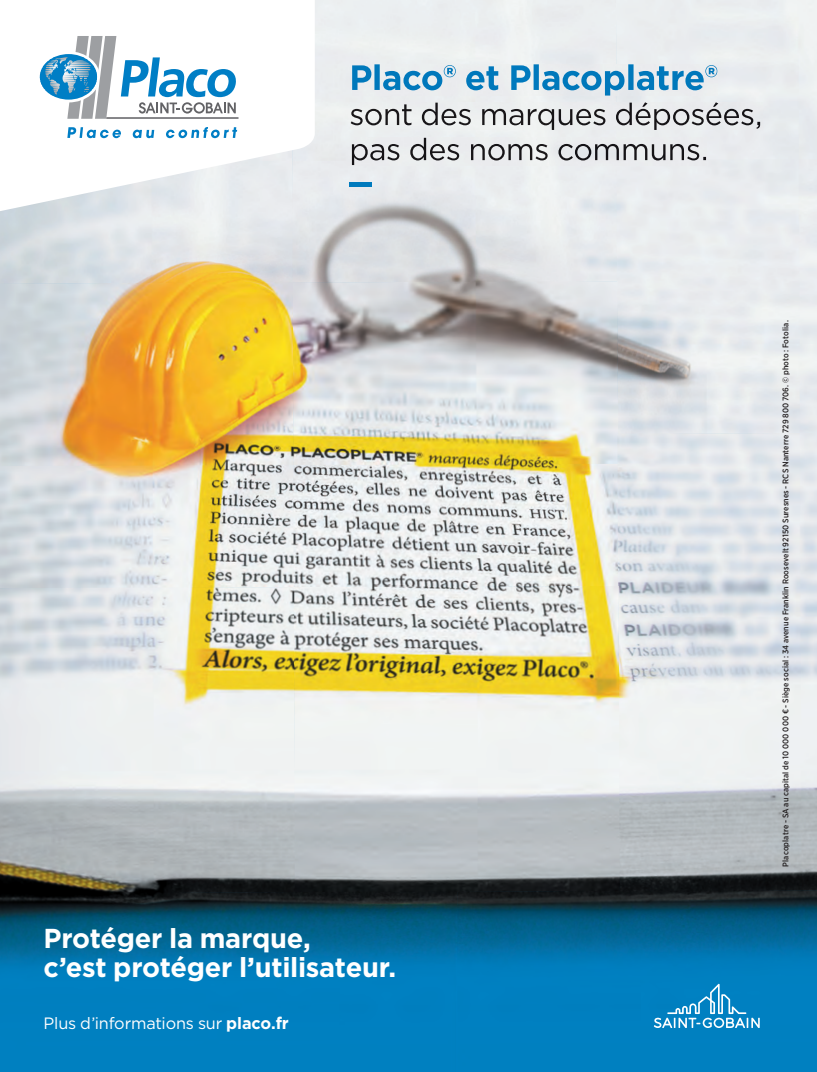
<style>
.page{position:relative;width:817px;height:1072px;background:#fff}
.page>*{position:absolute;margin:0;border:0;box-sizing:border-box;transform-origin:0 0}
.t1{font:700 27.3px/28.7px "Gotham";letter-spacing:-.015em;color:#fff}
.t2{font:16.35px "Gotham";letter-spacing:-.015em;color:#fff}
.t3{font:500 8.25px "Gotham Narrow";letter-spacing:.015em;color:#231f20}
.s1{font-weight:700}
.s2{font-weight:700;font-size:16.8px}
</style>
<div class="page">
<img style="left:0;top:218px;width:291px;height:64px">
<img style="left:291px;top:0;width:324px;height:282px">
<img style="left:615px;top:0;width:201px;height:433px">
<img style="left:0;top:282px;width:292px;height:608px">
<img style="left:292px;top:281px;width:327px;height:609px">
<img style="left:617px;top:433px;width:199px;height:457px">
<img style="left:0;top:890px;width:816px;height:181px">
<img style="left:352px;top:64px;width:365px;height:32px">
<img style="left:350px;top:102px;width:412px;height:28px">
<img style="left:352px;top:138px;width:354px;height:27px">
<img style="left:349px;top:182px;width:23px;height:4px">
<svg style="left:653px;top:983px;width:106px;height:45px;background:#2a94cb"></svg>
<svg style="left:0;top:0;width:315px;height:218px"></svg>
<svg style="left:40px;top:36px;width:198px;height:83px"></svg>
<svg style="left:67px;top:127px;width:54px;height:11px"></svg>
<svg style="left:132px;top:130px;width:22px;height:8px"></svg>
<svg style="left:166px;top:127px;width:71px;height:11px"></svg>
<p class="t1" style="left:44px;top:923px;width:354px">Protéger la marque,<br>c’est protéger l’utilisateur.</p>
<p class="t2" style="left:44px;top:1012px;width:247px">Plus d’informations sur <span class="s1">placo.</span><span class="s2">fr</span></p>
<p class="t3" style="left:780px;top:866px;width:547px;rotate:-90deg">Placoplatre - SA au capital de 10 000 000 € - Siège social : 34 avenue Franklin Roosevelt 92150 Suresnes - RCS Nanterre 729 800 706. © photo : Fotolia.</p>
</div>
